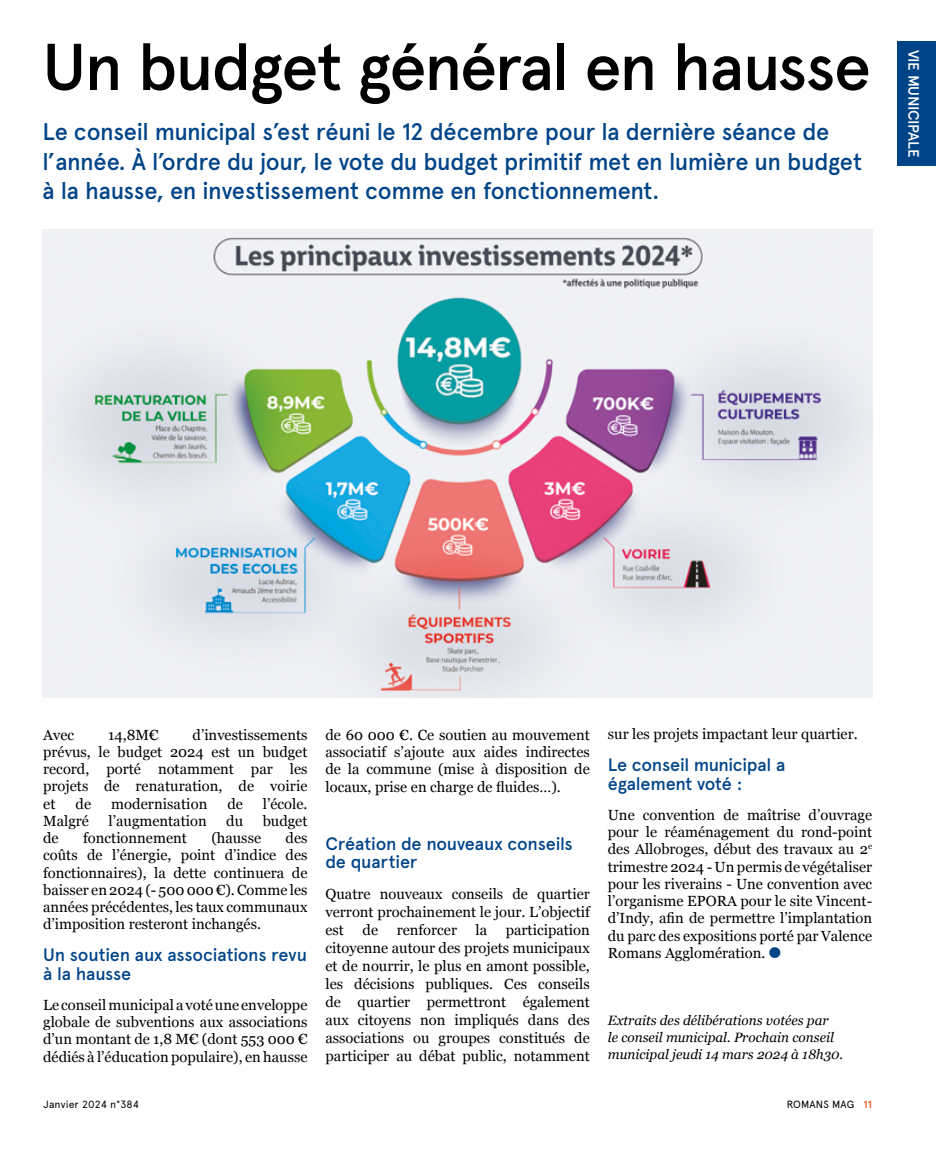
<style>
.page{position:relative;width:936px;height:1149px;background:#fff}
.page>*{position:absolute;margin:0;border:0;box-sizing:border-box;transform-origin:0 0}
.t1{font:500 66px "Apercu Pro";letter-spacing:-.035em;color:#000}
.t2{font:500 24px/29.2px "Apercu Pro";letter-spacing:-.015em;color:#048}
.t3{font:500 18px/18.8px "Apercu Pro";letter-spacing:-.01em;color:#048}
.t4{font:500 15px "Apercu Pro";letter-spacing:-.02em;color:#fff}
.t5{font:14.7px/17.2px "Georgia";color:#000;text-align:justify}
.t6{font:italic 13.5px/17.2px "Georgia";color:#000}
.t7{font:10.5px "Apercu Pro";letter-spacing:.01em;color:#000}
.s1{font-family:"Monotype Sorts";color:#048}
.s2{font-weight:700;color:#e86a36}
</style>
<div class="page">
<div style="left:897px;top:42px;width:38px;height:124px;background:#048"></div>
<img style="left:43px;top:230px;width:829px;height:466px">
<h1 class="t1" style="left:43px;top:17px;width:830px">Un budget général en hausse</h1>
<h2 class="t2" style="left:43px;top:116px;width:821px">Le conseil municipal s’est réuni le 12 décembre pour la dernière séance de l’année. À l’ordre du jour, le vote du budget primitif met en lumière un budget à la hausse, en investissement comme en fonctionnement.</h2>
<p class="t4" style="left:924px;top:50px;width:109px;rotate:90deg">VIE MUNICIPALE</p>
<p class="t5" style="left:43px;top:725px;width:266px;text-indent:149px">d’investissements prévus, le budget 2024 est un budget record, porté notamment par les projets de renaturation, de voirie et</p>
<p class="t5" style="left:43px;top:725px;width:32px">Avec</p>
<p class="t5" style="left:108px;top:725px;width:52px">14,8M€</p>
<p class="t5" style="left:75px;top:794px;width:17px">de</p>
<p class="t5" style="left:111px;top:794px;width:98px">modernisation</p>
<p class="t5" style="left:227px;top:794px;width:17px">de</p>
<p class="t5" style="left:263px;top:794px;width:46px">l’école.</p>
<p class="t5" style="left:43px;top:811px;width:47px">Malgré</p>
<p class="t5" style="left:109px;top:811px;width:100px">l’augmentation</p>
<p class="t5" style="left:226px;top:811px;width:18px">du</p>
<p class="t5" style="left:263px;top:811px;width:46px">budget</p>
<p class="t5" style="left:43px;top:828px;width:17px">de</p>
<p class="t5" style="left:83px;top:828px;width:105px">fonctionnement</p>
<p class="t5" style="left:211px;top:828px;width:51px">(hausse</p>
<p class="t5" style="left:43px;top:828px;width:266px;text-indent:242px">des coûts de l’énergie, point d’indice des fonctionnaires), la dette continuera de baisser en 2024 (- 500 000 €). Comme les années précédentes, les taux communaux d’imposition resteront inchangés.</p>
<p class="t3" style="left:43px;top:944px;width:265px">Un soutien aux associations revu à la hausse</p>
<p class="t5" style="left:43px;top:995px;width:266px">Le conseil municipal a voté une enveloppe globale de subventions aux associations d’un montant de 1,8 M€ (dont 553 000 € dédiés à l’éducation populaire), en hausse</p>
<p class="t5" style="left:325px;top:724px;width:266px">de 60 000 €. Ce soutien au mouvement associatif s’ajoute aux aides indirectes de la commune (mise à disposition de locaux, prise en charge de fluides…).</p>
<p class="t3" style="left:325px;top:833px;width:248px;line-height:18px">Création de nouveaux conseils de quartier</p>
<p class="t5" style="left:325px;top:883px;width:266px;line-height:18px">Quatre nouveaux conseils de quartier verront prochainement le jour. L’objectif est</p>
<p class="t5" style="left:362px;top:920px;width:17px">de</p>
<p class="t5" style="left:396px;top:920px;width:62px">renforcer</p>
<p class="t5" style="left:475px;top:920px;width:13px">la</p>
<p class="t5" style="left:325px;top:919px;width:266px;line-height:18px;text-indent:180px">participation citoyenne autour des projets municipaux et de nourrir, le plus en amont possible, les décisions publiques. Ces conseils de quartier permettront également aux citoyens non impliqués dans des associations ou groupes constitués de participer au débat public, notamment</p>
<p class="t5" style="left:607px;top:725px;width:251px">sur les projets impactant leur quartier.</p>
<p class="t3" style="left:607px;top:754px;width:179px">Le conseil municipal a également voté :</p>
<p class="t5" style="left:607px;top:805px;width:266px">Une convention de maîtrise d’ouvrage pour le réaménagement du rond-point des Allobroges, début des travaux au 2<sup>e </sup>trimestre 2024 - Un permis de végétaliser pour les riverains - Une convention avec l’organisme EPORA pour le site Vincent&shy;d’Indy, afin de permettre l’implantation du parc des expositions porté par Valence Romans Agglomération. <span class="s1">l</span></p>
<p class="t6" style="left:607px;top:1010px;width:237px">Extraits des délibérations votées par<br>le conseil municipal. Prochain conseil municipal jeudi 14 mars 2024 à 18h30.</p>
<p class="t7" style="left:44px;top:1095px;width:97px">Janvier 2024 n°384</p>
<p class="t7" style="left:786px;top:1095px;width:87px">ROMANS MAG <span class="s2">11</span></p>
</div>
